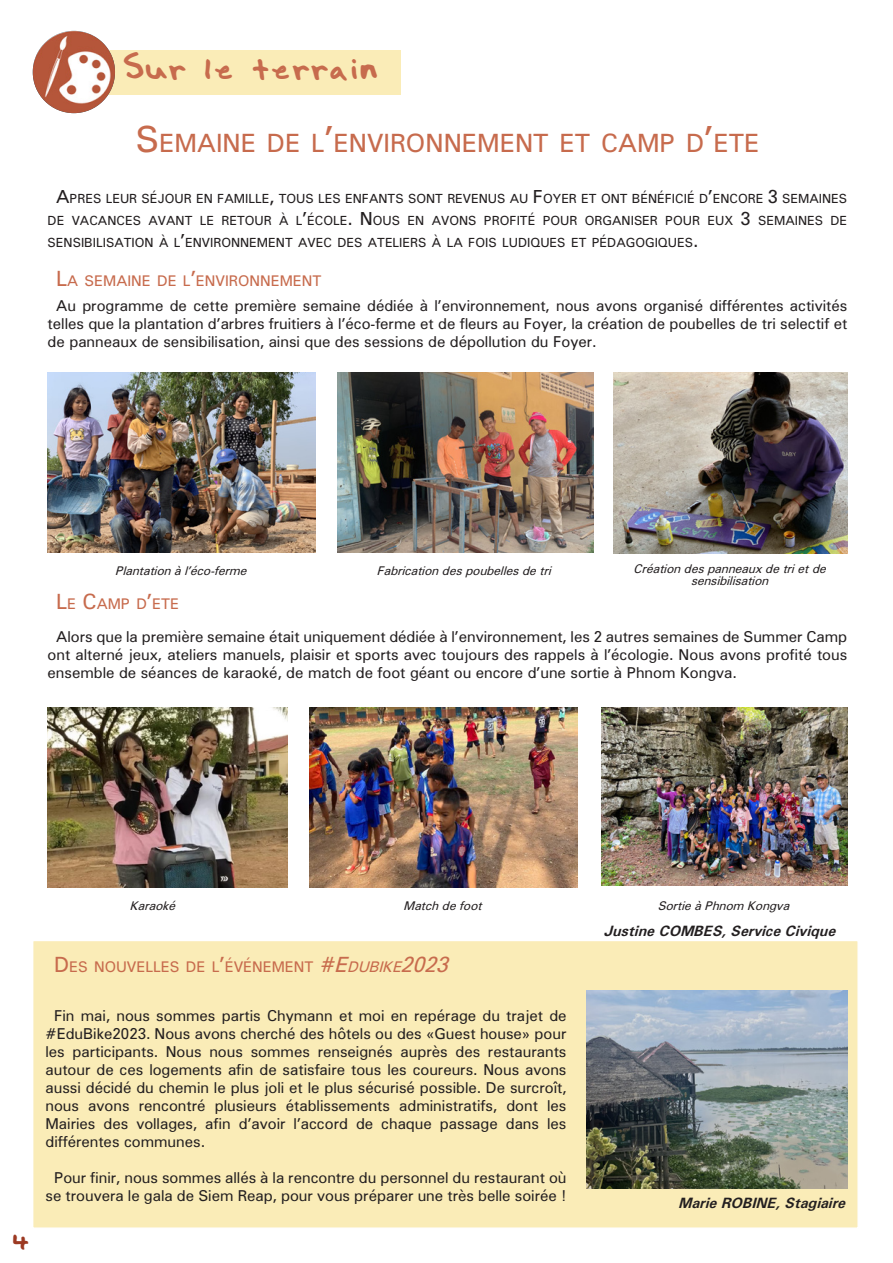
<style>
.page{position:relative;width:893px;height:1263px;background:#fff}
.page>*{position:absolute;margin:0;border:0;box-sizing:border-box;transform-origin:0 0}
.t1{font:34.5px "Child's Play";color:#c76b4d}
.t2{font:25.2px "Free Universal";color:#c76b4d}
.t3{font:21px "Child's Play";color:#9c3922}
.t4{font:15px/18px "Free Universal";color:#231f20;text-align:justify}
.t5{font:14.7px "Free Universal";color:#c76b4d}
.t6{font:italic 700 14.25px "Free Universal";color:#231f20}
.t7{font:12.6px/21.6px "Free Universal";color:#231f20;text-align:justify}
.t8{font:italic 12px/12px "Free Universal";color:#231f20;text-align:center}
.s1{font-size:36px}
.s2{font-size:18px}
.s3{font-size:21px}
.s4{font-style:italic;font-size:21px}
.s5{font-style:italic}
</style>
<div class="page">
<div style="left:32px;top:940px;width:827px;height:289px;background:#faecb7;border:2px solid #fff"></div>
<img style="left:338px;top:372px;width:256px;height:181px">
<img style="left:48px;top:372px;width:267px;height:181px">
<img style="left:613px;top:373px;width:234px;height:180px">
<img style="left:48px;top:707px;width:239px;height:181px">
<img style="left:309px;top:707px;width:268px;height:181px">
<img style="left:601px;top:707px;width:246px;height:178px">
<img style="left:587px;top:990px;width:260px;height:199px">
<div style="left:92px;top:50px;width:309px;height:44px;background:#faecb7"></div>
<img style="left:33px;top:31px;width:82px;height:82px;border-radius:41px">
<p class="t1" style="left:124px;top:51px;width:259px">Sur le terrain</p>
<p class="t2" style="left:135px;top:126px;width:625px"><span class="s1">S</span>EMAINE DE L<span class="s1">’</span>ENVIRONNEMENT ET CAMP D<span class="s1">’</span>ETE</p>
<p class="t7" style="left:48px;top:188px;width:801px;text-indent:9px"><span class="s2">A</span>PRES LEUR SÉJOUR EN FAMILLE<span class="s2">,</span> TOUS LES ENFANTS SONT REVENUS AU <span class="s2">F</span>OYER ET ONT BÉNÉFICIÉ D<span class="s2">’</span>ENCORE <span class="s2">3</span> SEMAINES DE VACANCES AVANT LE RETOUR À L<span class="s2">’</span>ÉCOLE<span class="s2">. N</span> OUS EN AVONS PROFITÉ POUR ORGANISER POUR EUX <span class="s2">3</span> SEMAINES DE SENSIBILISATION À L<span class="s2">’</span>ENVIRONNEMENT AVEC DES ATELIERS À LA FOIS LUDIQUES ET PÉDAGOGIQUES<span class="s2">.</span></p>
<p class="t5" style="left:56px;top:270px;width:267px"><span class="s3">L</span>A SEMAINE DE L<span class="s3">’</span>ENVIRONNEMENT</p>
<p class="t4" style="left:48px;top:296px;width:801px;text-indent:9px">Au programme de cette première semaine dédiée à l’environnement, nous avons organisé différentes activités telles que la plantation d’arbres fruitiers à l’éco-ferme et de fleurs au Foyer, la création de poubelles de tri selectif et de panneaux de sensibilisation, ainsi que des sessions de dépollution du Foyer.</p>
<p class="t8" style="left:116px;top:564px;width:133px">Plantation à l’éco-ferme</p>
<p class="t8" style="left:378px;top:564px;width:175px">Fabrication des poubelles de tri</p>
<p class="t8" style="left:634px;top:562px;width:194px">Création des panneaux de tri et de sensibilisation</p>
<p class="t5" style="left:56px;top:594px;width:124px"><span class="s3">L</span>E <span class="s3">C</span>AMP D<span class="s3">’</span>ETE</p>
<p class="t4" style="left:48px;top:627px;width:801px;text-indent:9px">Alors que la première semaine était uniquement dédiée à l’environnement, les 2 autres semaines de Summer Camp ont alterné jeux, ateliers manuels, plaisir et sports avec toujours des rappels à l’écologie. Nous avons profité tous ensemble de séances de karaoké, de match de foot géant ou encore d’une sortie à Phnom Kongva.</p>
<p class="t3" style="left:13px;top:1232px;width:18px">4</p>
<p class="t8" style="left:130px;top:899px;width:47px">Karaoké</p>
<p class="t8" style="left:404px;top:899px;width:80px">Match de foot</p>
<p class="t8" style="left:658px;top:899px;width:133px">Sortie à Phnom Kongva</p>
<p class="t5" style="left:54px;top:957px;width:396px"><span class="s3">D</span> ES NOUVELLES DE L<span class="s3">’</span>ÉVÉNEMENT <span class="s4">#E</span><span class="s5">dubike</span><span class="s4">2023</span></p>
<p class="t4" style="left:45px;top:1006px;width:523px;text-indent:9px">Fin mai, nous sommes partis Chymann et moi en repérage du trajet de #EduBike2023. Nous avons cherché des hôtels ou des «Guest house» pour les participants. Nous nous sommes renseignés auprès des restaurants autour de ces logements afin de satisfaire tous les coureurs. Nous avons aussi décidé du chemin le plus joli et le plus sécurisé possible. De surcroît, nous avons rencontré plusieurs établissements administratifs, dont les Mairies des vollages, afin d’avoir l’accord de chaque passage dans les différentes communes.</p>
<p class="t4" style="left:45px;top:1168px;width:522px;text-align:center">Pour finir, nous sommes allés à la rencontre du personnel du restaurant où se trouvera le gala de Siem Reap, pour vous préparer une très belle soirée !</p>
<p class="t6" style="left:604px;top:921px;width:234px">Justine COMBES, Service Civique</p>
<p class="t6" style="left:679px;top:1193px;width:169px">Marie ROBINE, Stagiaire</p>
</div>
